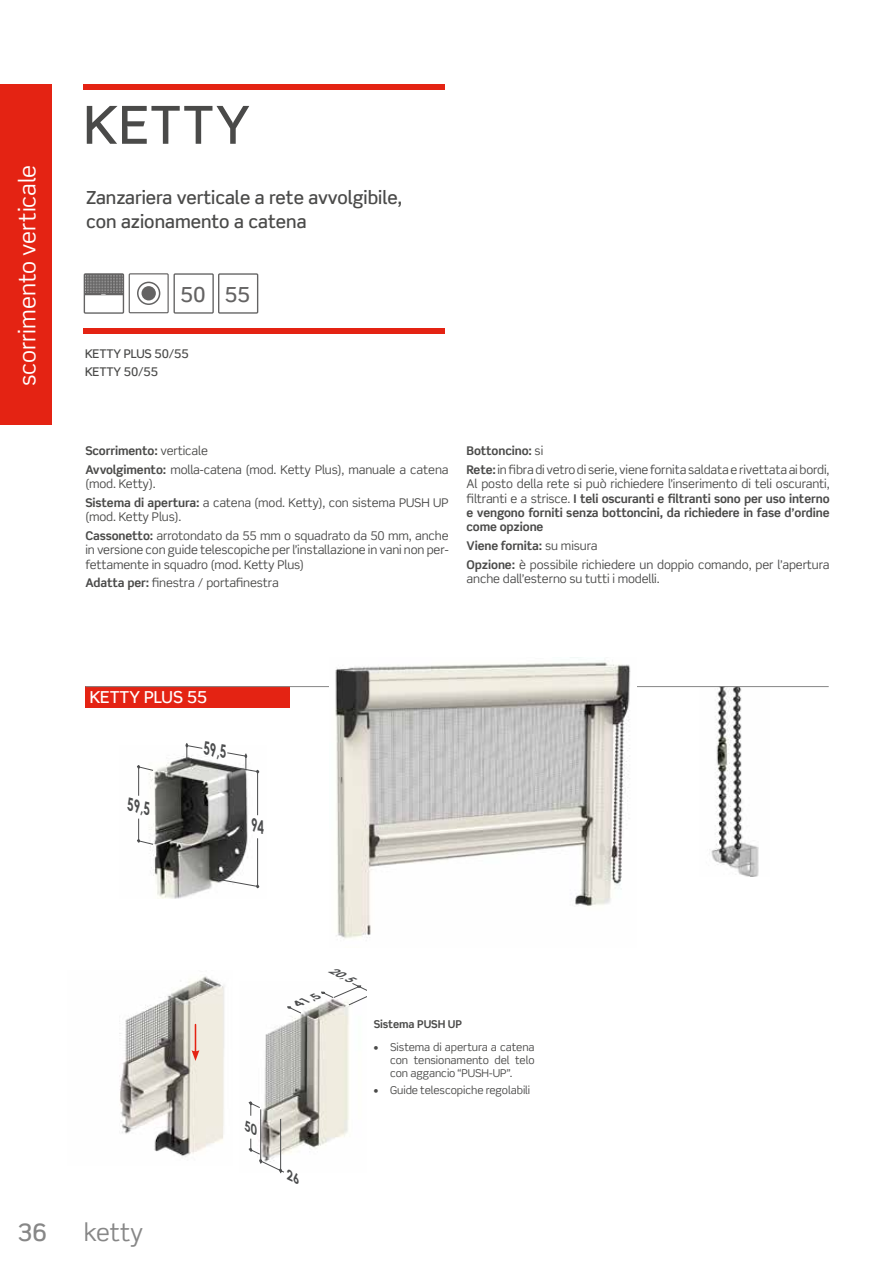
<style>
.page{position:relative;width:893px;height:1263px;background:#fff}
.page>*{position:absolute;margin:0;border:0;box-sizing:border-box;transform-origin:0 0}
.t1{font:500 52.5px "Scene Std";letter-spacing:.03em;color:#4a4a49}
.t2{font:24px "Scene Std";color:#878787}
.t3{font:500 24px "Scene Std";color:#878787}
.t4{font:22.5px "Scene Std";letter-spacing:-.005em;color:#fff}
.t5{font:500 20.7px "Scene Std";color:#646363}
.t6{font:italic 700 18.15px "Century Gothic Std";color:#4c4d4e;scale:.66 1}
.t7{font:500 18px/24px "Scene Std";color:#4a4a49}
.t8{font:italic 700 17.7px "Century Gothic Std";color:#4c4d4e;scale:.68 1}
.t9{font:500 16.5px "Scene Std";color:#fff}
.t10{font:12px/18.6px "Scene Std";letter-spacing:-.01em;color:#4a4a49}
.t11{font:700 12px/14.4px "Scene Std";letter-spacing:-.01em;color:#4a4a49;text-align:justify}
.t12{font:500 12px/18px "Scene Std";letter-spacing:-.01em;color:#4a4a49}
.t13{font:10.8px/12.9px "Scene Std";letter-spacing:-.005em;color:#4a4a49;text-align:justify}
.t14{font:700 10.8px "Scene Std";letter-spacing:-.01em;color:#4a4a49}
.t15{font:italic 700 9.75px "Century Gothic";color:#4c4d4e;scale:1.37 1}
.t16{font:italic 700 9.75px "Century Gothic";color:#4c4d4e;scale:1.28 1}
.s1{font-weight:700}
.s2{font-weight:400}
</style>
<div class="page">
<div style="left:0;top:84px;width:52px;height:341px;background:#e42313"></div>
<div style="left:84px;top:84px;width:361px;height:5px;background:#e42313"></div>
<div style="left:84px;top:329px;width:361px;height:5px;background:#e42313"></div>
<div style="left:129px;top:273px;width:40px;height:40px;border:1px solid #646363"></div>
<div style="left:137px;top:282px;width:23px;height:23px;border:2px solid #646363;border-radius:50%"></div>
<div style="left:142px;top:286px;width:14px;height:14px;background:#646363;border-radius:50%"></div>
<div style="left:84px;top:273px;width:40px;height:41px;border:1px solid #646363"></div>
<svg style="left:85px;top:275px;width:38px;height:20px"></svg>
<hr style="left:84px;top:277px;width:39px;height:1px;background:#646363">
<hr style="left:84px;top:282px;width:39px;height:1px;background:#646363">
<hr style="left:84px;top:287px;width:39px;height:1px;background:#646363">
<hr style="left:84px;top:291px;width:39px;height:1px;background:#646363">
<hr style="left:84px;top:274px;width:39px;height:1px;background:#646363">
<hr style="left:84px;top:279px;width:39px;height:1px;background:#646363">
<hr style="left:84px;top:283px;width:39px;height:1px;background:#646363">
<hr style="left:84px;top:288px;width:39px;height:1px;background:#646363">
<hr style="left:84px;top:293px;width:39px;height:1px;background:#646363">
<hr style="left:84px;top:276px;width:39px;height:1px;background:#646363">
<hr style="left:84px;top:280px;width:39px;height:1px;background:#646363">
<hr style="left:84px;top:285px;width:39px;height:1px;background:#646363">
<hr style="left:84px;top:290px;width:39px;height:1px;background:#646363">
<div style="left:173px;top:273px;width:41px;height:41px;border:1px solid #646363"></div>
<div style="left:218px;top:273px;width:40px;height:41px;border:1px solid #646363"></div>
<img style="left:699px;top:687px;width:70px;height:189px">
<div style="left:85px;top:686px;width:205px;height:21px;background:#e42313"></div>
<img style="left:138px;top:746px;width:122px;height:153px">
<svg style="left:137px;top:819px;width:16px;height:25px"></svg>
<svg style="left:137px;top:765px;width:16px;height:31px"></svg>
<svg style="left:186px;top:743px;width:17px;height:17px"></svg>
<hr style="left:257px;top:838px;width:1px;height:48px;background:#4c4d4e">
<hr style="left:257px;top:772px;width:1px;height:43px;background:#4c4d4e">
<svg style="left:213px;top:752px;width:46px;height:21px"></svg>
<svg style="left:213px;top:878px;width:46px;height:10px"></svg>
<hr style="left:85px;top:686px;width:744px;height:1px;background:#878787">
<img style="left:330px;top:662px;width:307px;height:277px">
<img style="left:264px;top:1004px;width:86px;height:145px">
<svg style="left:287px;top:1006px;width:14px;height:7px"></svg>
<svg style="left:321px;top:983px;width:46px;height:22px"></svg>
<img style="left:119px;top:976px;width:106px;height:181px">
<svg style="left:192px;top:1024px;width:7px;height:37px"></svg>
<svg style="left:252px;top:818px;width:8px;height:16px"></svg>
<svg style="left:248px;top:1101px;width:51px;height:73px"></svg>
<h3 class="t4" style="left:13px;top:386px;width:223px;rotate:-90deg">scorrimento verticale</h3>
<h1 class="t1" style="left:84px;top:92px;width:168px">KETTY</h1>
<h3 class="t7" style="left:86px;top:185px;width:318px">Zanzariera verticale a rete avvolgibile, con azionamento a catena</h3>
<h3 class="t5" style="left:180px;top:281px;width:71px">50 55</h3>
<p class="t12" style="left:85px;top:345px;width:105px">KETTY PLUS 50/55<br>KETTY 50/55</p>
<p class="t10" style="left:85px;top:441px;width:365px"><span class="s1">Scorrimento:</span> verticale<br><span class="s1">Avvolgimento:</span> molla-catena (mod. Ketty Plus), manuale a catena</p>
<p class="t10" style="left:85px;top:474px;width:365px">(mod. Ketty).<br><span class="s1">Sistema di apertura:</span> a catena (mod. Ketty), con sistema PUSH UP</p>
<p class="t10" style="left:85px;top:507px;width:365px">(mod. Ketty Plus).<br><span class="s1">Cassonetto:</span> arrotondato da 55 mm o squadrato da 50 mm, anche</p>
<p class="t10" style="left:85px;top:543px;width:365px;line-height:14.4px">in versione con guide telescopiche per l’installazione in vani non per&shy;fettamente in squadro (mod. Ketty Plus)</p>
<p class="t10" style="left:85px;top:574px;width:195px"><span class="s1">Adatta per:</span> finestra / portafinestra</p>
<p class="t10" style="left:467px;top:441px;width:365px"><span class="s1">Bottoncino:</span> si<br><span class="s1">Rete:</span> in fibra di vetro di serie, viene fornita saldata e rivettata ai bordi,</p>
<p class="t11" style="left:467px;top:477px;width:365px"><span class="s2">Al posto della rete si può richiedere l’inserimento di teli oscuranti, filtranti e a strisce.</span> I teli oscuranti e filtranti sono per uso interno e vengono forniti senza bottoncini, da richiedere in fase d’ordine come opzione</p>
<p class="t10" style="left:467px;top:536px;width:365px"><span class="s1">Viene fornita:</span> su misura<br><span class="s1">Opzione:</span> è possibile richiedere un doppio comando, per l’apertura</p>
<p class="t10" style="left:467px;top:569px;width:195px">anche dall’esterno su tutti i modelli.</p>
<h3 class="t9" style="left:90px;top:687px;width:119px">KETTY PLUS 55</h3>
<h3 class="t8" style="left:131px;top:793px;width:36px;rotate:14deg">59,5</h3>
<h3 class="t6" style="left:206px;top:737px;width:37px;rotate:10deg">59,5</h3>
<p class="t16" style="left:333px;top:962px;width:21px;rotate:26deg">20,5</p>
<p class="t15" style="left:295px;top:997px;width:20px;rotate:-23deg">41,5</p>
<p class="t14" style="left:374px;top:1017px;width:90px">Sistema PUSH UP</p>
<p class="t13" style="left:390px;top:1040px;width:146px;text-indent:-17px">• Sistema di apertura a catena con tensionamento del telo con aggancio “PUSH-UP”.</p>
<p class="t13" style="left:374px;top:1083px;width:158px">• Guide telescopiche regolabili</p>
<h2 class="t3" style="left:18px;top:1217px;width:31px">36</h2>
<h2 class="t2" style="left:84px;top:1217px;width:61px">ketty</h2>
</div>
